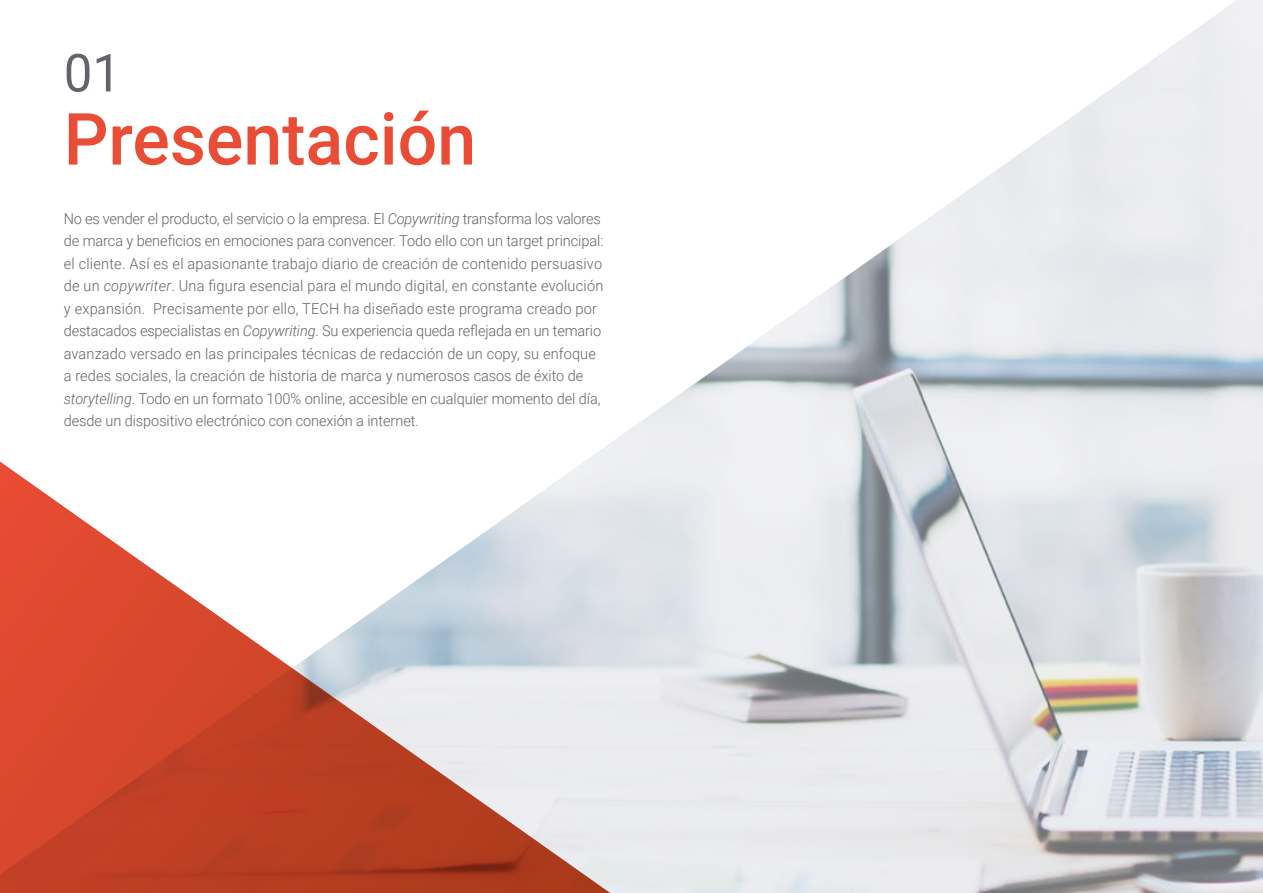
<style>
.page{position:relative;width:1263px;height:893px;background:#fff}
.page>*{position:absolute;margin:0;border:0;box-sizing:border-box;transform-origin:0 0}
.t1{font:500 72px "Roboto";color:#e94d35}
.t2{font:52.5px "Roboto";color:#61646a}
.t3{font:300 15px/22.5px "Roboto";letter-spacing:-.005em;color:#61646a}
.s1{font-style:italic}
</style>
<div class="page">
<img style="left:607px;top:0;width:656px;height:893px">
<svg style="left:0;top:446px;width:640px;height:447px"></svg>
<h2 class="t2" style="left:64px;top:36px;width:59px">01</h2>
<h1 class="t1" style="left:64px;top:89px;width:414px">Presentación</h1>
<p class="t3" style="left:64px;top:207px;width:541px">No es vender el producto, el servicio o la empresa. El <span class="s1">Copywriting</span> transforma los valores de marca y beneficios en emociones para convencer. Todo ello con un target principal: el cliente. Así es el apasionante trabajo diario de creación de contenido persuasivo de un <span class="s1">copywriter</span>. Una figura esencial para el mundo digital, en constante evolución y expansión. Precisamente por ello, TECH ha diseñado este programa creado por destacados especialistas en <span class="s1">Copywriting</span>. Su experiencia queda reflejada en un temario avanzado versado en las principales técnicas de redacción de un copy, su enfoque a redes sociales, la creación de historia de marca y numerosos casos de éxito de <span class="s1">storytelling</span>. Todo en un formato 100% online, accesible en cualquier momento del día, desde un dispositivo electrónico con conexión a internet.</p>
</div>
